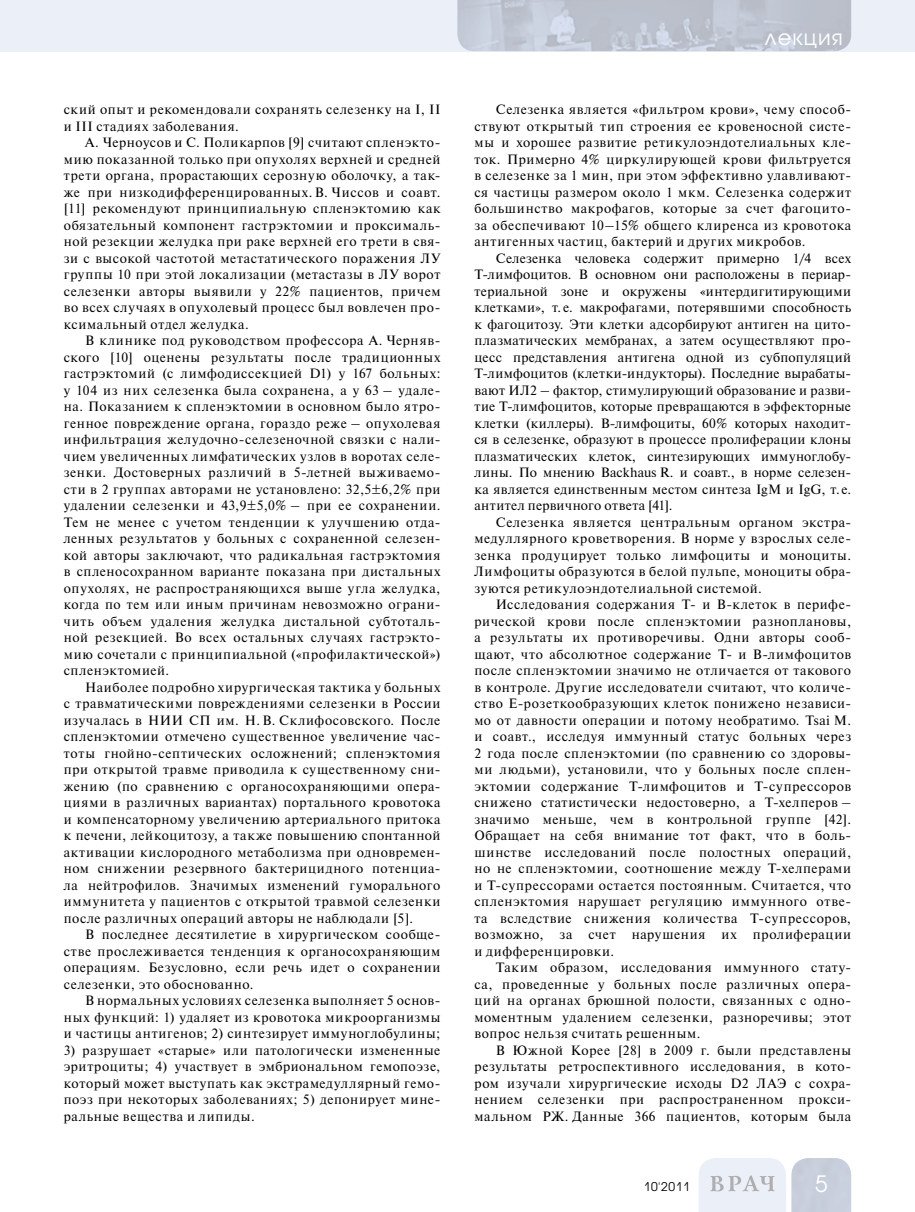
<style>
.page{position:relative;width:915px;height:1212px;background:#fff}
.page>*{position:absolute;margin:0;border:0;box-sizing:border-box;transform-origin:0 0}
.t1{font:22.5px "Avant Garde Gothic C";color:#fff}
.t2{font:21px "Avant Garde Gothic C";letter-spacing:.05em;color:#fff}
.t3{font:13.5px/16.5px "Newton C";letter-spacing:.05em;color:#000;text-align:justify}
.t4{font:12px "Avant Garde Gothic C";letter-spacing:.05em;color:#000}
</style>
<div class="page">
<div style="left:0;top:0;width:914px;height:51px;background:#ebeff8"></div>
<img style="left:457px;top:0;width:393px;height:51px">
<div style="left:791px;top:1158px;width:59px;height:54px;background:#c8cfdc"></div>
<svg style="left:699px;top:1158px;width:86px;height:54px;background:#e6eaf2"></svg>
<p class="t3" style="left:64px;top:101px;width:378px">ский опыт и рекомендовали сохранять селезенку на I, II и III стадиях заболевания.</p>
<p class="t3" style="left:64px;top:134px;width:378px;text-indent:21px">А. Черноусов и С. Поликарпов [9] считают спленэкто‑ мию показанной только при опухолях верхней и средней трети органа, прорастающих серозную оболочку, а так‑ же при низкодифференцированных. В. Чиссов и соавт. [11] рекомендуют принципиальную спленэктомию как обязательный компонент гастрэктомии и проксималь‑ ной резекции желудка при раке верхней его трети в свя‑ зи с высокой частотой метастатического поражения ЛУ группы 10 при этой локализации (метастазы в ЛУ ворот селезенки авторы выявили у 22% пациентов, причем во всех случаях в опухолевый процесс был вовлечен про‑ ксимальный отдел желудка.</p>
<p class="t3" style="left:64px;top:332px;width:378px;text-align:left;text-indent:21px">В клинике под руководством профессора А. Черняв&shy;ского [10] оценены результаты после традиционных гастрэктомий (с лимфодиссекцией D1) у 167 больных: у 104 из них селезенка была сохранена, а у 63 – удале‑ на. Показанием к спленэктомии в основном было ятро‑ генное повреждение органа, гораздо реже – опухолевая инфильтрация желудочно-селезеночной связки с нали‑ чием увеличенных лимфатических узлов в воротах селе‑ зенки. Достоверных различий в 5‑летней выживаемо‑ сти в 2 группах авторами не установлено: 32,5±6,2% при удалении селезенки и 43,9±5,0% – при ее сохранении.<br>Тем не менее с учетом тенденции к улучшению отда‑ ленных результатов у больных с сохраненной селезен‑ кой авторы заключают, что радикальная гастрэктомия в спленосохранном варианте показана при дистальных опухолях, не распространяющихся выше угла желудка, когда по тем или иным причинам невозможно ограни‑ чить объем удаления желудка дистальной субтоталь‑ ной резекцией. Во всех остальных случаях гастрэкто‑ мию сочетали с принципиальной («профилактической») спленэктомией.</p>
<p class="t3" style="left:64px;top:679px;width:378px;text-indent:21px">Наиболее подробно хирургическая тактика у больных с травматическими повреждениями селезенки в России изучалась в НИИ СП им. Н. В. Склифосовского. После спленэктомии отмечено существенное увеличение час‑ тоты гнойно-септических осложнений; спленэктомия при открытой травме приводила к существенному сни‑ жению (по сравнению с органосохраняющими опера‑ циями в различных вариантах) портального кровотока и компенсаторному увеличению артериального притока к печени, лейкоцитозу, а также повышению спонтанной активации кислородного метаболизма при одновремен‑ ном снижении резервного бактерицидного потенциа‑ ла нейтрофилов. Значимых изменений гуморального иммунитета у пациентов с открытой травмой селезенки после различных операций авторы не наблюдали [5].</p>
<p class="t3" style="left:64px;top:926px;width:378px;text-indent:21px">В последнее десятилетие в хирургическом сообще‑ стве прослеживается тенденция к органосохраняющим операциям. Безусловно, если речь идет о сохранении селезенки, это обоснованно.</p>
<p class="t3" style="left:64px;top:992px;width:378px;text-indent:21px">В нормальных условиях селезенка выполняет 5 основ‑ ных функций: 1) удаляет из кровотока микроорганизмы и частицы антигенов; 2) синтезирует иммуноглобулины;</p>
<p class="t3" style="left:64px;top:1042px;width:378px">3) разрушает «старые» или патологически измененные эритроциты; 4) участвует в эмбриональном гемопоэзе, который может выступать как экстрамедуллярный гемо‑ поэз при некоторых заболеваниях; 5) депонирует мине‑ ральные вещества и липиды.</p>
<h2 class="t2" style="left:764px;top:25px;width:79px">лекция</h2>
<p class="t3" style="left:474px;top:101px;width:378px;text-indent:21px">Селезенка является «фильтром крови», чему способ‑ ствуют открытый тип строения ее кровеносной систе‑ мы и хорошее развитие ретикулоэндотелиальных кле‑ ток. Примерно 4% циркулирующей крови фильтруется в селезенке за 1 мин, при этом эффективно улавливают‑ ся частицы размером около 1 мкм. Селезенка содержит большинство макрофагов, которые за счет фагоцито‑ за обеспечивают 10–15% общего клиренса из кровотока антигенных частиц, бактерий и других микробов.</p>
<p class="t3" style="left:474px;top:250px;width:378px;text-indent:21px">Селезенка человека содержит примерно 1/4 всех Т-лимфоцитов. В основном они расположены в периар‑ териальной зоне и окружены «интердигитирующими клетками», т.е. макрофагами, потерявшими способность к фагоцитозу. Эти клетки адсорбируют антиген на цито‑ плазматических мембранах, а затем осуществляют про‑ цесс представления антигена одной из субпопуляций Т-лимфоцитов (клетки-индукторы). Последние вырабаты‑ вают ИЛ2 – фактор, стимулирующий образование и разви‑ тие Т-лимфоцитов, которые превращаются в эффекторные клетки (киллеры). В‑лимфоциты, 60% которых находит‑ ся в селезенке, образуют в процессе пролиферации клоны плазматических клеток, синтезирующих иммуноглобу‑ лины. По мнению Backhaus R. и соавт., в норме селезен‑ ка является единственным местом синтеза IgM и IgG, т.е. антител первичного ответа [41].</p>
<p class="t3" style="left:474px;top:514px;width:378px;text-indent:21px">Селезенка является центральным органом экстра‑ медуллярного кроветворения. В норме у взрослых селе‑ зенка продуцирует только лимфоциты и моноциты.<br>Лимфоциты образуются в белой пульпе, моноциты обра‑ зуются ретикулоэндотелиальной системой.</p>
<p class="t3" style="left:474px;top:596px;width:378px;text-align:left;text-indent:21px">Исследования содержания Т- и В‑клеток в перифе‑ рической крови после спленэктомии разноплановы, а результаты их противоречивы. Одни авторы сооб‑ щают, что абсолютное содержание Т- и В‑лимфоцитов после спленэктомии значимо не отличается от такового в контроле. Другие исследователи считают, что количе‑ ство Е-розеткообразующих клеток понижено независи‑ мо от давности операции и потому необратимо. Tsai M. и соавт., исследуя иммунный статус больных через 2 года после спленэктомии (по сравнению со здоровы‑ ми людьми), установили, что у больных после сплен-- эктомии содержание Т-лимфоцитов и Т-супрессоров снижено статистически недостоверно, а Т-хелперов – значимо меньше, чем в контрольной группе [42].<br>Обращает на себя внимание тот факт, что в боль‑ шинстве исследований после полостных операций, но не спленэктомии, соотношение между Т-хелперами и Т-супрессорами остается постоянным. Считается, что спленэктомия нарушает регуляцию иммунного отве‑ та вследствие снижения количества Т-супрессоров, возможно, за счет нарушения их пролиферации и дифференцировки.</p>
<p class="t3" style="left:474px;top:959px;width:378px;text-indent:21px">Таким образом, исследования иммунного стату‑ са, проведенные у больных после различных опера‑ ций на органах брюшной полости, связанных с одно‑ моментным удалением селезенки, разноречивы; этот вопрос нельзя считать решенным.</p>
<p class="t3" style="left:474px;top:1042px;width:378px;text-indent:21px">В Южной Корее [28] в 2009 г. были представлены результаты ретроспективного исследования, в кото‑ ром изучали хирургические исходы D2 ЛАЭ с сохра‑ нением селезенки при распространенном прокси‑ мальном РЖ. Данные 366 пациентов, которым была</p>
<p class="t4" style="left:643px;top:1180px;width:47px">10'2011</p>
<h1 class="t1" style="left:814px;top:1170px;width:14px">5</h1>
</div>
